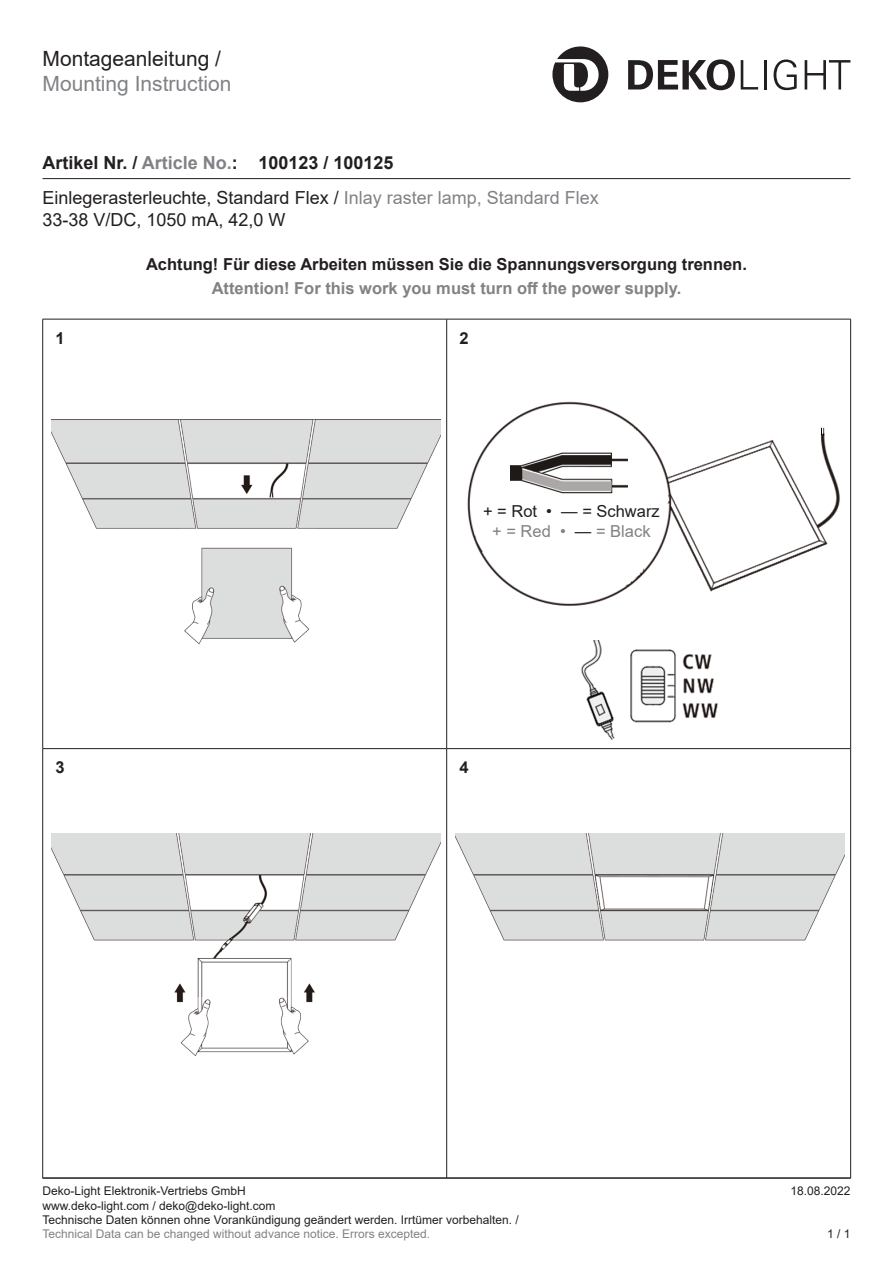
<style>
.page{position:relative;width:893px;height:1263px;background:#fff}
.page>*{position:absolute;margin:0;border:0;box-sizing:border-box;transform-origin:0 0}
.t1{font:21px "Arial";color:#808285}
.t2{font:21px "Arial";color:#231f20}
.t3{font:18px/35.4px "Arial";color:#231f20}
.t4{font:700 16.5px "Arial";color:#231f20}
.t5{font:700 16.5px "Arial";color:#808285}
.t6{font:16.5px/19.8px "Arial";color:#231f20;text-align:center}
.t7{font:12px/14.4px "Arial";color:#231f20}
.t8{font:12px "Arial";color:#808285}
.s1{font-weight:700}
.s2{font-weight:700;color:#808285}
.s3{color:#808285}
</style>
<div class="page">
<hr style="left:43px;top:748px;width:403px;height:1px;background:#231f20">
<hr style="left:447px;top:748px;width:403px;height:1px;background:#231f20">
<hr style="left:43px;top:319px;width:404px;height:1px;background:#231f20">
<hr style="left:42px;top:319px;width:1px;height:430px;background:#231f20">
<hr style="left:447px;top:319px;width:404px;height:1px;background:#231f20">
<hr style="left:446px;top:319px;width:1px;height:430px;background:#231f20">
<hr style="left:850px;top:319px;width:1px;height:430px;background:#231f20">
<hr style="left:42px;top:749px;width:1px;height:429px;background:#231f20">
<hr style="left:446px;top:749px;width:1px;height:429px;background:#231f20">
<hr style="left:850px;top:749px;width:1px;height:429px;background:#231f20">
<hr style="left:43px;top:1178px;width:404px;height:1px;background:#231f20">
<hr style="left:447px;top:1178px;width:404px;height:1px;background:#231f20">
<hr style="left:43px;top:178px;width:807px;height:1px;background:#231f20">
<svg style="left:552px;top:46px;width:56px;height:56px"></svg>
<svg style="left:628px;top:59px;width:107px;height:31px"></svg>
<svg style="left:741px;top:60px;width:17px;height:30px"></svg>
<hr style="left:764px;top:60px;width:2px;height:30px;background:#231f20">
<svg style="left:774px;top:59px;width:23px;height:31px"></svg>
<svg style="left:805px;top:60px;width:45px;height:30px"></svg>
<hr style="left:43px;top:1177px;width:807px;height:1px;background:#231f20">
<img style="left:51px;top:419px;width:389px;height:225px">
<img style="left:51px;top:833px;width:389px;height:223px">
<img style="left:455px;top:833px;width:389px;height:108px">
<img style="left:582px;top:640px;width:135px;height:99px">
<img style="left:467px;top:401px;width:373px;height:205px">
<img style="left:511px;top:449px;width:121px;height:47px">
<h1 class="t2" style="left:43px;top:44px;width:180px">Montageanleitung /</h1>
<h1 class="t1" style="left:43px;top:69px;width:191px">Mounting Instruction</h1>
<h2 class="t3" style="left:43px;top:145px;width:558px"><span class="s1">Artikel Nr. /</span> <span class="s2">Article No.</span><span class="s1">: 100123 / 100125<br></span>Einlegerasterleuchte, Standard Flex / <span class="s3">Inlay raster lamp, Standard Flex</span></h2>
<h2 class="t3" style="left:43px;top:202px;width:245px">33-38 V/DC, 1050 mA, 42,0 W</h2>
<h3 class="t4" style="left:146px;top:253px;width:602px">Achtung! Für diese Arbeiten müssen Sie die Spannungsversorgung trennen.</h3>
<h3 class="t5" style="left:212px;top:277px;width:471px">Attention! For this work you must turn off the power supply.</h3>
<h3 class="t4" style="left:55px;top:326px;width:11px">1</h3>
<h3 class="t4" style="left:459px;top:326px;width:11px">2</h3>
<h3 class="t6" style="left:483px;top:501px;width:178px">+ = Rot • — = Schwarz <span class="s3">+ = Red •</span> — <span class="s3">= Black</span></h3>
<h3 class="t4" style="left:55px;top:756px;width:11px">3</h3>
<h3 class="t4" style="left:459px;top:756px;width:11px">4</h3>
<p class="t7" style="left:43px;top:1184px;width:205px">Deko-Light Elektronik-Vertriebs GmbH</p>
<p class="t7" style="left:790px;top:1184px;width:62px">18.08.2022</p>
<p class="t7" style="left:43px;top:1198px;width:478px">www.deko-light.com / deko@deko-light.com<br>Technische Daten können ohne Vorankündigung geändert werden. Irrtümer vorbehalten. /</p>
<p class="t8" style="left:43px;top:1226px;width:389px">Technical Data can be changed without advance notice. Errors excepted.</p>
<p class="t7" style="left:827px;top:1227px;width:25px">1 / 1</p>
</div>
